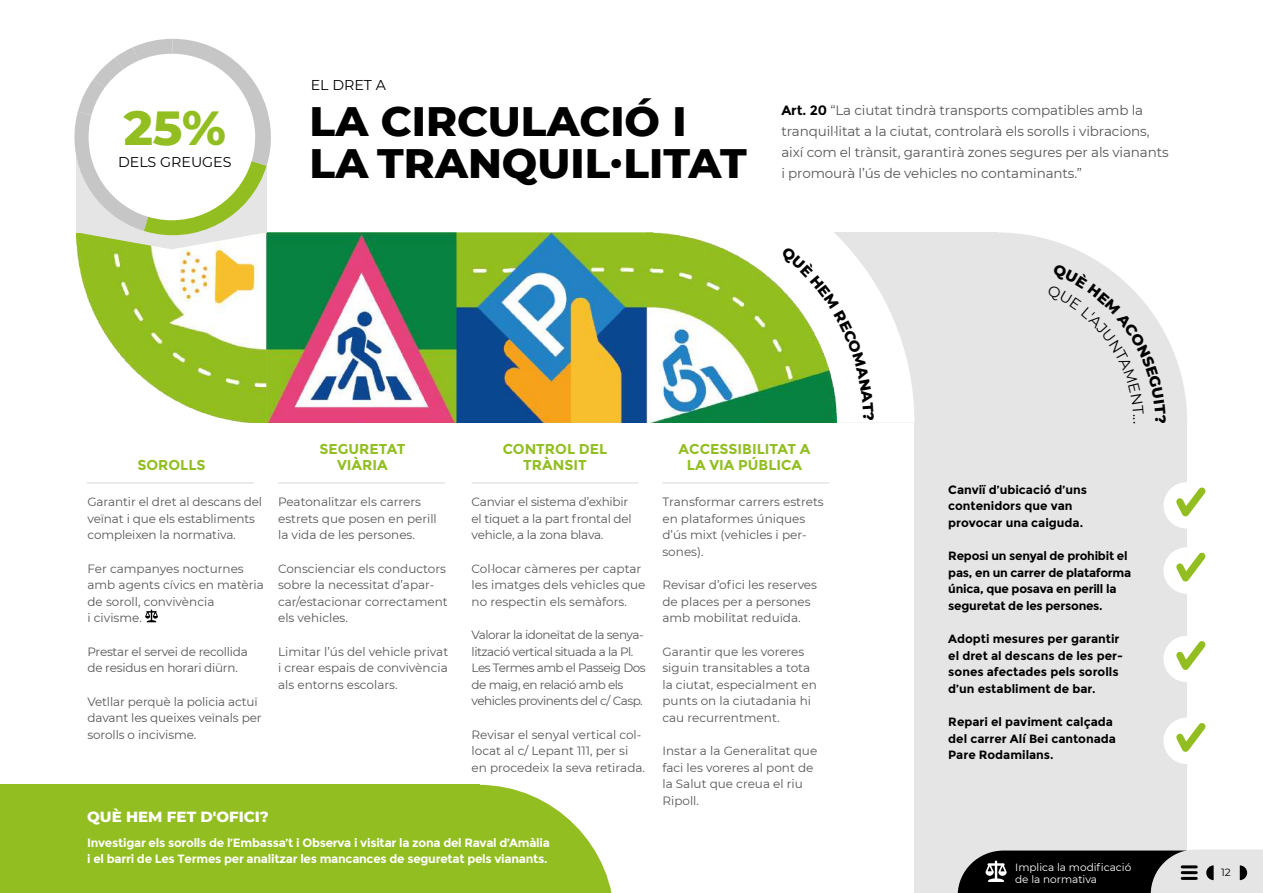
<style>
.page{position:relative;width:1263px;height:893px;background:#fff}
.page>*{position:absolute;margin:0;border:0;box-sizing:border-box;transform-origin:0 0}
.t1{font:800 48.75px "Montserrat";color:#92be21}
.t2{font:800 42px/42px "Montserrat";color:#000}
.t3{font:800 15px "Montserrat";color:#fff}
.t4{font:700 14.25px/16.5px "Montserrat";color:#92be21;text-align:center}
.t5{font:14.25px "Montserrat";color:#000}
.t6{font:13.5px/21px "Montserrat";letter-spacing:-.01em;color:#575756}
.t7{font:12px/16.5px "Montserrat";color:#575756}
.t8{font:700 12px/16.5px "Montserrat";color:#000}
.t9{font:700 12px/16.5px "Montserrat";letter-spacing:-.02em;color:#fff}
.t10{font:12px/16.5px "Montserrat";letter-spacing:-.04em;color:#575756}
.t11{font:12px/16.5px "Montserrat";letter-spacing:-.02em;color:#575756}
.t12{font:700 12px/16.5px "Montserrat";letter-spacing:-.02em;color:#000}
.t13{font:10.5px/12px "Montserrat";color:#fff}
.t14{font:10.5px "Montserrat";color:#000}
.s1{font-weight:700;color:#000}
</style>
<div class="page">
<svg style="left:479px;top:785px;width:133px;height:108px"></svg>
<div style="left:0;top:785px;width:479px;height:108px;background:#92be21"></div>
<div style="left:914px;top:418px;width:273px;height:475px;background:#e5e5e5"></div>
<div style="left:798px;top:232px;width:199px;height:190px;background:#e5e5e5"></div>
<svg style="left:837px;top:236px;width:77px;height:187px"></svg>
<img style="left:77px;top:232px;width:760px;height:191px">
<svg style="left:145px;top:609px;width:13px;height:13px"></svg>
<hr style="left:87px;top:482px;width:167px;height:2px;background:#e5e5e5">
<hr style="left:278px;top:482px;width:167px;height:2px;background:#e5e5e5">
<hr style="left:472px;top:482px;width:166px;height:2px;background:#e5e5e5">
<hr style="left:662px;top:482px;width:167px;height:2px;background:#e5e5e5">
<svg style="left:74px;top:39px;width:197px;height:210px"></svg>
<div style="left:89px;top:54px;width:166px;height:166px;background:#fff;border-radius:50%"></div>
<div style="left:1163px;top:482px;width:47px;height:46px;background:#fff;border-radius:50%"></div>
<svg style="left:1170px;top:482px;width:36px;height:44px"></svg>
<div style="left:1163px;top:547px;width:47px;height:47px;background:#fff;border-radius:50%"></div>
<svg style="left:1170px;top:547px;width:36px;height:44px"></svg>
<div style="left:1163px;top:636px;width:47px;height:46px;background:#fff;border-radius:50%"></div>
<svg style="left:1170px;top:636px;width:36px;height:43px"></svg>
<div style="left:1163px;top:718px;width:47px;height:46px;background:#fff;border-radius:50%"></div>
<svg style="left:1170px;top:718px;width:36px;height:43px"></svg>
<svg style="left:958px;top:849px;width:305px;height:44px;background:#595959"></svg>
<hr style="left:1182px;top:865px;width:14px;height:3px;background:#000">
<hr style="left:1182px;top:871px;width:14px;height:3px;background:#000">
<hr style="left:1182px;top:877px;width:14px;height:3px;background:#000">
<svg style="left:779px;top:246px;width:95px;height:175px;background:#c7e0bc"></svg>
<svg style="left:997px;top:232px;width:190px;height:186px"></svg>
<h1 class="t1" style="left:124px;top:92px;width:104px">25%</h1>
<p class="t5" style="left:118px;top:152px;width:115px">DELS GREUGES</p>
<p class="t5" style="left:311px;top:75px;width:77px">EL DRET A</p>
<h2 class="t2" style="left:310px;top:98px;width:439px">LA CIRCULACIÓ I<br>LA TRANQUIL·LITAT</h2>
<p class="t6" style="left:781px;top:99px;width:389px"><span class="s1">Art. 20</span> “La ciutat tindrà transports compatibles amb la tranquil·litat a la ciutat, controlarà els sorolls i vibracions, així com el trànsit, garantirà zones segures per als vianants i promourà l’ús de vehicles no contaminants.”</p>
<p class="t4" style="left:319px;top:440px;width:87px">SEGURETAT<br>VIÀRIA</p>
<p class="t7" style="left:278px;top:493px;width:160px">Peatonalitzar els carrers estrets que posen en perill la vida de les persones.</p>
<p class="t7" style="left:278px;top:560px;width:171px">Conscienciar els conductors sobre la necessitat d’apar&shy;car/estacionar correctament els vehicles.</p>
<p class="t7" style="left:278px;top:643px;width:172px;text-align:justify">Limitar l’ús del vehicle privat i crear espais de convivència als entorns escolars.</p>
<p class="t4" style="left:503px;top:440px;width:106px">CONTROL DEL<br>TRÀNSIT</p>
<p class="t4" style="left:679px;top:440px;width:133px">ACCESSIBILITAT A<br>LA VIA PÚBLICA</p>
<p class="t4" style="left:137px;top:457px;width:70px">SOROLLS</p>
<p class="t11" style="left:472px;top:493px;width:162px">Canviar el sistema d’exhibir el tiquet a la part frontal del vehicle, a la zona blava.</p>
<p class="t7" style="left:472px;top:560px;width:175px">Col·locar càmeres per captar les imatges dels vehicles que no respectin els semàfors.</p>
<p class="t10" style="left:472px;top:626px;width:176px">Valorar la idoneïtat de la senya&shy;lització vertical situada a la Pl.<br>Les Termes amb el Passeig Dos de maig, en relació amb els vehicles provinents del c/ Casp.</p>
<p class="t7" style="left:472px;top:726px;width:175px">Revisar el senyal vertical col· locat al c/ Lepant 111, per si en procedeix la seva retirada.</p>
<p class="t7" style="left:662px;top:493px;width:163px">Transformar carrers estrets en plataformes úniques d’ús mixt (vehicles i per&shy;sones).</p>
<p class="t7" style="left:662px;top:576px;width:156px">Revisar d’ofici les reserves de places per a persones amb mobilitat reduïda.</p>
<p class="t7" style="left:662px;top:643px;width:156px">Garantir que les voreres siguin transitables a tota la ciutat, especialment en punts on la ciutadania hi cau recurrentment.</p>
<p class="t7" style="left:662px;top:742px;width:156px">Instar a la Generalitat que faci les voreres al pont de la Salut que creua el riu<br>Ripoll.</p>
<p class="t7" style="left:87px;top:493px;width:176px">Garantir el dret al descans del veïnat i que els establiments compleixen la normativa.</p>
<p class="t7" style="left:87px;top:560px;width:178px">Fer campanyes nocturnes amb agents cívics en matèria de soroll, convivència<br>i civisme.</p>
<p class="t11" style="left:87px;top:643px;width:162px">Prestar el servei de recollida de residus en horari diürn.</p>
<p class="t7" style="left:87px;top:693px;width:176px">Vetllar perquè la policia actuï davant les queixes veïnals per sorolls o incivisme.</p>
<p class="t3" style="left:87px;top:805px;width:183px">QUÈ HEM FET D'OFICI?</p>
<p class="t9" style="left:87px;top:834px;width:464px">Investigar els sorolls de l’Embassa’t i Observa i visitar la zona del Raval d’Amàlia i el barri de Les Termes per analitzar les mancances de seguretat pels vianants.</p>
<p class="t8" style="left:948px;top:481px;width:140px">Canviï d’ubicació d’uns contenidors que van provocar una caiguda.</p>
<p class="t12" style="left:948px;top:548px;width:184px">Reposi un senyal de prohibit el pas, en un carrer de plataforma única, que posava en perill la seguretat de les persones.</p>
<p class="t8" style="left:948px;top:631px;width:176px">Adopti mesures per garantir el dret al descans de les per&shy;sones afectades pels sorolls d’un establiment de bar.</p>
<p class="t8" style="left:948px;top:714px;width:169px">Repari el paviment calçada del carrer Alí Bei cantonada<br>Pare Rodamilans.</p>
<p class="t13" style="left:1015px;top:861px;width:118px">Implica la modificació de la normativa</p>
<p class="t14" style="left:1221px;top:865px;width:11px">12</p>
</div>
